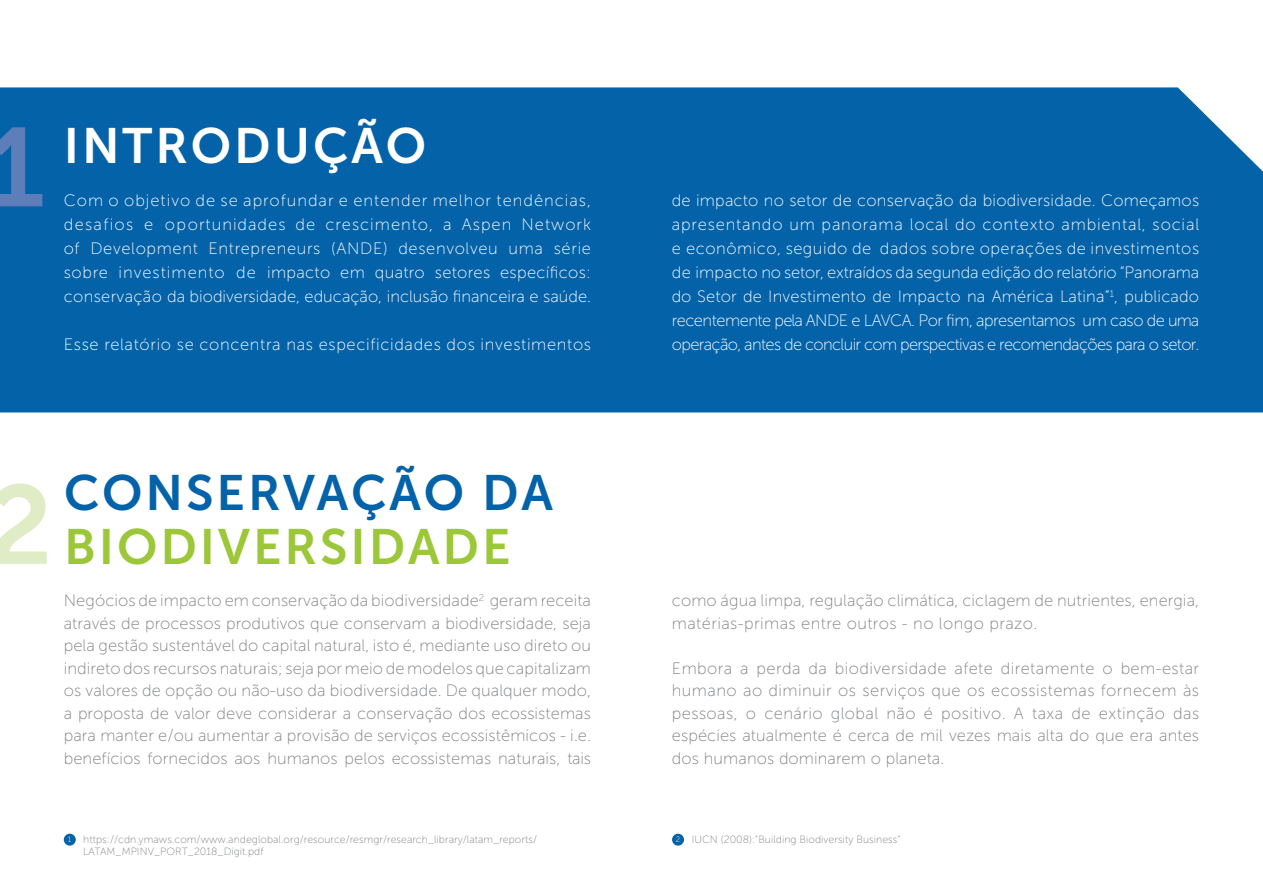
<style>
.page{position:relative;width:1263px;height:893px;background:#fff}
.page>*{position:absolute;margin:0;border:0;box-sizing:border-box;transform-origin:0 0}
.t1{font:111.3px "Museo Sans 700";color:#5d7eb9}
.t2{font:111.3px "Museo Sans 700";color:#e0ecc5}
.t3{font:49.5px "Museo Sans 700";letter-spacing:.06em;color:#9bc739}
.t4{font:49.5px "Museo Sans 700";letter-spacing:.055em;color:#0462a8}
.t5{font:49.5px "Museo Sans 700";letter-spacing:.06em;color:#fff}
.t6{font:16.5px/22.5px "Museo Sans 100";letter-spacing:.005em;color:#808285;text-align:justify}
.t7{font:16.5px/24px "Museo Sans 100";color:#fff;text-align:justify}
.t8{font:16.5px "Museo Sans 100";letter-spacing:.04em;color:#fff}
.t9{font:10.5px/12px "Museo Sans 100";letter-spacing:.005em;color:#808285}
.t10{font:7.8px "Museo Sans 100";color:#fff}
.s1{font-size:7.8px;color:#fff}
</style>
<div class="page">
<div style="left:0;top:87px;width:1263px;height:325px;background:#0462a8"></div>
<div style="left:64px;top:834px;width:12px;height:12px;background:#0462a8;border-radius:50%"></div>
<div style="left:672px;top:834px;width:12px;height:12px;background:#0462a8;border-radius:50%"></div>
<div style="left:0;top:127px;width:42px;height:79px;background:#0462a8"></div>
<h1 class="t1" style="left:-12px;top:106px;width:59px">1</h1>
<h2 class="t5" style="left:64px;top:118px;width:364px">INTRODUÇÃO</h2>
<p class="t7" style="left:64px;top:189px;width:529px">Com o objetivo de se aprofundar e entender melhor tendências, desafios e oportunidades de crescimento, a Aspen Network of Development Entrepreneurs (ANDE) desenvolveu uma série sobre investimento de impacto em quatro setores específicos: conservação da biodiversidade, educação, inclusão financeira e saúde.</p>
<p class="t8" style="left:64px;top:336px;width:529px">Esse relatório se concentra nas especificidades dos investimentos</p>
<p class="t7" style="left:672px;top:189px;width:529px">de impacto no setor de conservação da biodiversidade. Começamos apresentando um panorama local do contexto ambiental, social e econômico, seguido de dados sobre operações de investimentos de impacto no setor, extraídos da segunda edição do relatório “Panorama do Setor de Investimento de Impacto na América Latina”<sup>1</sup>, publicado recentemente pela ANDE e LAVCA. Por fim, apresentamos um caso de uma operação, antes de concluir com perspectivas e recomendações para o setor.</p>
<h1 class="t2" style="left:-12px;top:463px;width:66px">2</h1>
<h2 class="t4" style="left:64px;top:465px;width:491px">CONSERVAÇÃO DA</h2>
<h2 class="t3" style="left:64px;top:519px;width:448px">BIODIVERSIDADE</h2>
<p class="t6" style="left:64px;top:589px;width:529px">Negócios de impacto em conservação da biodiversidade<sup>2</sup> geram receita através de processos produtivos que conservam a biodiversidade, seja pela gestão sustentável do capital natural, isto é, mediante uso direto ou indireto dos recursos naturais; seja por meio de modelos que capitalizam os valores de opção ou não-uso da biodiversidade. De qualquer modo, a proposta de valor deve considerar a conservação dos ecossistemas para manter e/ou aumentar a provisão de serviços ecossistêmicos - i.e. benefícios fornecidos aos humanos pelos ecossistemas naturais, tais</p>
<p class="t6" style="left:672px;top:589px;width:529px">como água limpa, regulação climática, ciclagem de nutrientes, energia, matérias-primas entre outros - no longo prazo.</p>
<p class="t6" style="left:672px;top:657px;width:529px">Embora a perda da biodiversidade afete diretamente o bem-estar humano ao diminuir os serviços que os ecossistemas fornecem às pessoas, o cenário global não é positivo. A taxa de extinção das espécies atualmente é cerca de mil vezes mais alta do que era antes dos humanos dominarem o planeta.</p>
<p class="t9" style="left:83px;top:833px;width:455px">https://cdn.ymaws.com/www.andeglobal.org/resource/resmgr/research_library/latam_reports/<br>LATAM_MPINV_PORT_2018_Digit.pdf</p>
<p class="t10" style="left:68px;top:835px;width:5px">1</p>
<p class="t9" style="left:676px;top:834px;width:226px"><span class="s1">2</span> IUCN (2008):“Building Biodiversity Business”</p>
</div>
